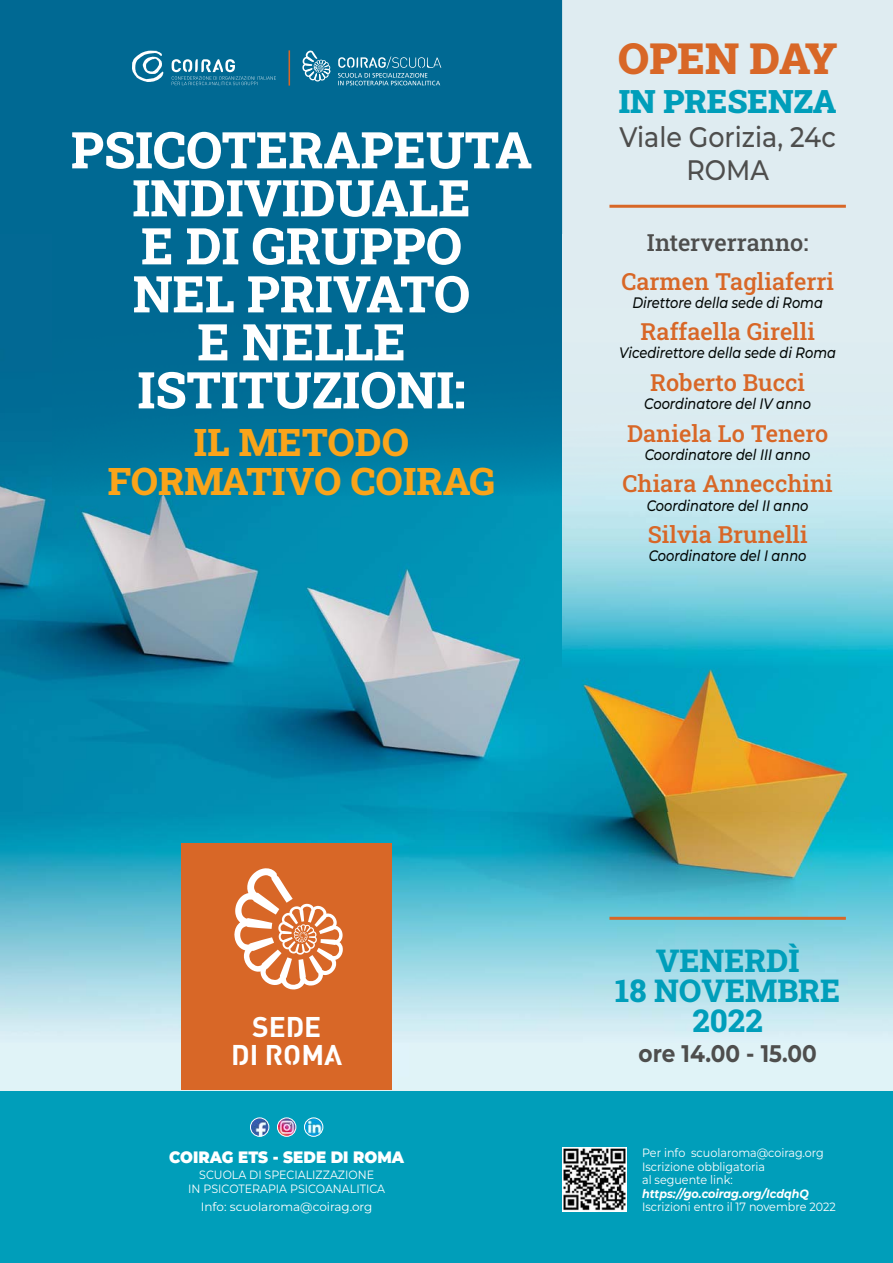
<style>
.page{position:relative;width:893px;height:1263px;background:#fff}
.page>*{position:absolute;margin:0;border:0;box-sizing:border-box;transform-origin:0 0}
.t1{font:800 50.7px/48px "Roboto Slab";color:#fff;text-align:center}
.t2{font:900 42.9px "Roboto Slab";color:#d86727}
.t3{font:800 37.95px/39px "Roboto Slab";color:#faa41a;text-align:center}
.t4{font:900 32.25px "Roboto Slab";color:#009eba}
.t5{font:800 31.5px/30px "Roboto Slab";color:#009eba;text-align:center}
.t6{font:500 28.2px/33.6px "Montserrat";color:#4e4e4d;text-align:center;scale:.9 1}
.t7{font:700 28.2px/28.2px "Streetvertising";color:#fff;text-align:center}
.t8{font:700 24px "Montserrat";color:#4e4e4d;scale:.9 1}
.t9{font:500 23.55px "Roboto Slab";color:#d86727}
.t10{font:500 23.55px "Roboto Slab";color:#4e4e4d}
.t11{font:900 16.5px "Montserrat";color:#fff;scale:.92 1}
.t12{font:italic 500 15.15px "Montserrat";color:#030806;scale:.86 1}
.t13{font:12px/13.5px "Montserrat";color:#fff;scale:.93 1}
.t14{font:12px/13.5px "Montserrat";color:#fff;text-align:center;scale:.92 1}
.t15{font:italic 700 12px "Montserrat";color:#fff;scale:.93 1}
.t16{font:12px "Montserrat";color:#fff}
</style>
<div class="page">
<img style="left:0;top:495px;width:893px;height:594px">
<div style="left:0;top:0;width:562px;height:235px;background:#006993"></div>
<img style="left:0;top:235px;width:562px;height:260px">
<div style="left:0;top:1089px;width:893px;height:174px;background:#009eba"></div>
<img style="left:562px;top:1147px;width:65px;height:64px">
<svg style="left:302px;top:50px;width:28px;height:32px"></svg>
<svg style="left:338px;top:56px;width:103px;height:29px;background:#3185a7"></svg>
<svg style="left:132px;top:51px;width:31px;height:31px"></svg>
<svg style="left:172px;top:59px;width:104px;height:26px;background:#2c82a5"></svg>
<hr style="left:289px;top:50px;width:1px;height:36px;background:#d86727">
<img style="left:562px;top:248px;width:331px;height:420px">
<hr style="left:0;top:1089px;width:893px;height:1px;background:#e1f3f6">
<div style="left:181px;top:843px;width:211px;height:247px;background:#d86727"></div>
<svg style="left:234px;top:868px;width:109px;height:121px"></svg>
<hr style="left:609px;top:205px;width:237px;height:3px;background:#d86727">
<hr style="left:609px;top:917px;width:237px;height:3px;background:#d86727">
<img style="left:250px;top:1118px;width:19px;height:18px;border-radius:50%">
<div style="left:250px;top:1117px;width:19px;height:19px;border:1px solid #fff;border-radius:50%"></div>
<img style="left:277px;top:1118px;width:19px;height:18px;border-radius:50%">
<div style="left:277px;top:1117px;width:19px;height:19px;border:1px solid #fff;border-radius:50%"></div>
<img style="left:304px;top:1118px;width:19px;height:18px;border-radius:50%">
<div style="left:304px;top:1117px;width:19px;height:19px;border:1px solid #fff;border-radius:50%"></div>
<h1 class="t1" style="left:71px;top:125px;width:463px">PSICOTERAPEUTA<br>INDIVIDUALE<br>E DI GRUPPO<br>NEL PRIVATO<br>E NELLE<br>ISTITUZIONI:</h1>
<h3 class="t3" style="left:108px;top:422px;width:389px">IL METODO<br>FORMATIVO COIRAG</h3>
<h2 class="t2" style="left:618px;top:29px;width:221px">OPEN DAY</h2>
<h3 class="t4" style="left:619px;top:79px;width:219px">IN PRESENZA</h3>
<h3 class="t6" style="left:619px;top:120px;width:242px">Viale Gorizia, 24c<br>ROMA</h3>
<h3 class="t10" style="left:647px;top:227px;width:163px">Interverranno:</h3>
<h3 class="t9" style="left:621px;top:265px;width:214px">Carmen Tagliaferri</h3>
<p class="t12" style="left:632px;top:293px;width:223px">Direttore della sede di Roma</p>
<h3 class="t9" style="left:640px;top:316px;width:176px">Raffaella Girelli</h3>
<p class="t12" style="left:619px;top:344px;width:254px">Vicedirettore della sede di Roma</p>
<h3 class="t9" style="left:650px;top:366px;width:156px">Roberto Bucci</h3>
<p class="t12" style="left:644px;top:394px;width:195px">Coordinatore del IV anno</p>
<h3 class="t9" style="left:627px;top:417px;width:203px">Daniela Lo Tenero</h3>
<p class="t12" style="left:645px;top:445px;width:194px">Coordinatore del III anno</p>
<h3 class="t9" style="left:623px;top:468px;width:212px">Chiara Annecchini</h3>
<p class="t12" style="left:647px;top:496px;width:189px">Coordinatore del II anno</p>
<h3 class="t9" style="left:648px;top:518px;width:161px">Silvia Brunelli</h3>
<p class="t12" style="left:649px;top:547px;width:185px">Coordinatore del I anno</p>
<h3 class="t7" style="left:231px;top:1011px;width:112px">SEDE<br>DI ROMA</h3>
<p class="t11" style="left:169px;top:1146px;width:257px">COIRAG ETS - SEDE DI ROMA</p>
<p class="t14" style="left:188px;top:1168px;width:215px">SCUOLA DI SPECIALIZZAZIONE<br>IN PSICOTERAPIA PSICOANALITICA</p>
<p class="t16" style="left:201px;top:1199px;width:173px">Info: scuolaroma@coirag.org</p>
<h3 class="t5" style="left:615px;top:944px;width:226px">VENERDÌ<br>18 NOVEMBRE<br>2022</h3>
<h3 class="t8" style="left:639px;top:1038px;width:199px">ore 14.00 - 15.00</h3>
<p class="t13" style="left:642px;top:1146px;width:197px">Per info scuolaroma@coirag.org<br>Iscrizione obbligatoria<br>al seguente link:</p>
<p class="t15" style="left:642px;top:1186px;width:181px">https://go.coirag.org/IcdqhQ</p>
<p class="t13" style="left:642px;top:1200px;width:210px">Iscrizioni entro il 17 novembre 2022</p>
</div>
